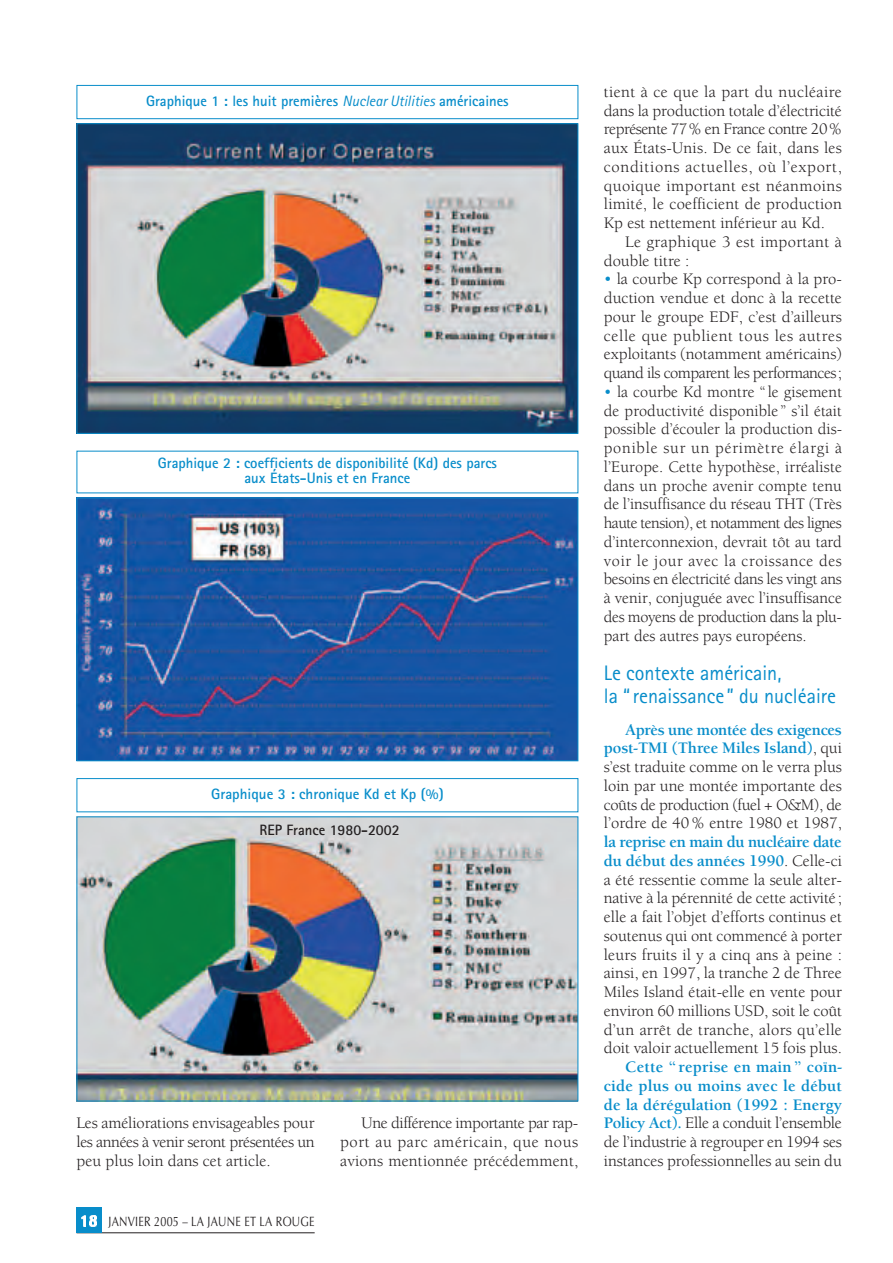
<style>
.page{position:relative;width:893px;height:1263px;background:#fff}
.page>*{position:absolute;margin:0;border:0;box-sizing:border-box;transform-origin:0 0}
.t1{font:21px/22.5px "Rotis Sans Serif";color:#088dca;scale:.96 1}
.t2{font:16.5px/18.8px "Berkeley";color:#231f20;text-align:justify}
.t3{font:700 16.5px/18.8px "Berkeley";color:#088dca;text-align:justify}
.t4{font:16.5px/18.8px "Berkeley";letter-spacing:.025em;color:#231f20}
.t5{font:700 15px/15px "Rotis Sans Serif";color:#088dca;text-align:center}
.t6{font:700 15px "Rotis Sans Serif";color:#231f20}
.t7{font:13.5px "Optima";letter-spacing:.02em;color:#231f20;scale:.8 1}
.s1{font-weight:400;font-style:italic}
.s2{color:#088dca}
.s3{font-weight:700;color:#088dca}
.s4{font-weight:400;color:#231f20}
</style>
<div class="page">
<hr style="left:77px;top:1232px;width:238px;height:1px;background:#231f20">
<div style="left:77px;top:1208px;width:25px;height:25px;background:#088dca"></div>
<img style="left:79px;top:125px;width:497px;height:307px">
<div style="left:77px;top:123px;width:501px;height:311px;border:1px solid #088dca"></div>
<div style="left:77px;top:85px;width:501px;height:34px;border:1px solid #088dca"></div>
<img style="left:79px;top:499px;width:497px;height:260px">
<div style="left:77px;top:497px;width:501px;height:264px;border:1px solid #088dca"></div>
<img style="left:79px;top:818px;width:497px;height:281px">
<div style="left:77px;top:778px;width:501px;height:34px;border:1px solid #088dca"></div>
<p class="t5" style="left:146px;top:95px;width:364px">Graphique 1 : les huit premières <span class="s1">Nuclear Utilities</span> américaines</p>
<p class="t5" style="left:158px;top:457px;width:341px">Graphique 2 : coefficients de disponibilité (Kd) des parcs aux États-Unis et en France</p>
<p class="t5" style="left:211px;top:788px;width:234px">Graphique 3 : chronique Kd et Kp (%)</p>
<p class="t6" style="left:259px;top:824px;width:142px">REP France 1980-2002</p>
<p class="t2" style="left:77px;top:1115px;width:240px">Les améliorations envisageables pour les années à venir seront présentées un peu plus loin dans cet article.</p>
<p class="t2" style="left:340px;top:1115px;width:240px;text-indent:21px">Une différence importante par rap&shy;port au parc américain, que nous avions mentionnée précédemment,</p>
<p class="t7" style="left:108px;top:1216px;width:259px">JANVIER 2005 – LA JAUNE ET LA ROUGE</p>
<p class="t2" style="left:604px;top:84px;width:240px">tient à ce que la part du nucléaire dans la production totale d’électricité représente 77% en France contre 20% aux États-Unis. De ce fait, dans les conditions actuelles, où l’export, quoique important est néanmoins limité, le coefficient de production Kp est nettement inférieur au Kd.</p>
<p class="t4" style="left:604px;top:234px;width:240px;text-indent:21px">Le graphique 3 est important à double titre :</p>
<p class="t2" style="left:604px;top:271px;width:240px"><span class="s2">•</span> la courbe Kp correspond à la pro&shy;duction vendue et donc à la recette pour le groupe EDF, c’est d’ailleurs celle que publient tous les autres exploitants (notamment américains) quand ils comparent les performances;</p>
<p class="t2" style="left:604px;top:384px;width:240px"><span class="s2">•</span> la courbe Kd montre “ le gisement de productivité disponible ” s’il était possible d’écouler la production dis&shy;ponible sur un périmètre élargi à l’Europe. Cette hypothèse, irréaliste dans un proche avenir compte tenu de l’insuffisance du réseau THT (Très haute tension), et notamment des lignes d’interconnexion, devrait tôt au tard voir le jour avec la croissance des besoins en électricité dans les vingt ans à venir, conjuguée avec l’insuffisance des moyens de production dans la plu&shy;part des autres pays européens.</p>
<p class="t1" style="left:604px;top:664px;width:244px">Le contexte américain,<br>la “renaissance” du nucléaire</p>
<p class="t2" style="left:604px;top:721px;width:240px;text-indent:21px"><span class="s3">Après une montée des exigences post-TMI (Three Miles Island)</span>, qui s’est traduite comme on le verra plus loin par une montée importante des coûts de production (fuel + O&amp;M), de l’ordre de 40 % entre 1980 et 1987,</p>
<p class="t2" style="left:604px;top:834px;width:240px"><span class="s3">la reprise en main du nucléaire date du début des années 1990</span>. Celle-ci a été ressentie comme la seule alter&shy;native à la pérennité de cette activité ; elle a fait l’objet d’efforts continus et soutenus qui ont commencé à porter leurs fruits il y a cinq ans à peine : ainsi, en 1997, la tranche 2 de Three Miles Island était-elle en vente pour environ 60 millions USD, soit le coût d’un arrêt de tranche, alors qu’elle doit valoir actuellement 15 fois plus.</p>
<p class="t3" style="left:604px;top:1059px;width:240px;text-indent:21px">Cette “ reprise en main ” coïn&shy;cide plus ou moins avec le début de la dérégulation (1992 : Energy Policy Act). <span class="s4">Elle a conduit l’ensemble de l’industrie à regrouper en 1994 ses instances professionnelles au sein du</span></p>
</div>
